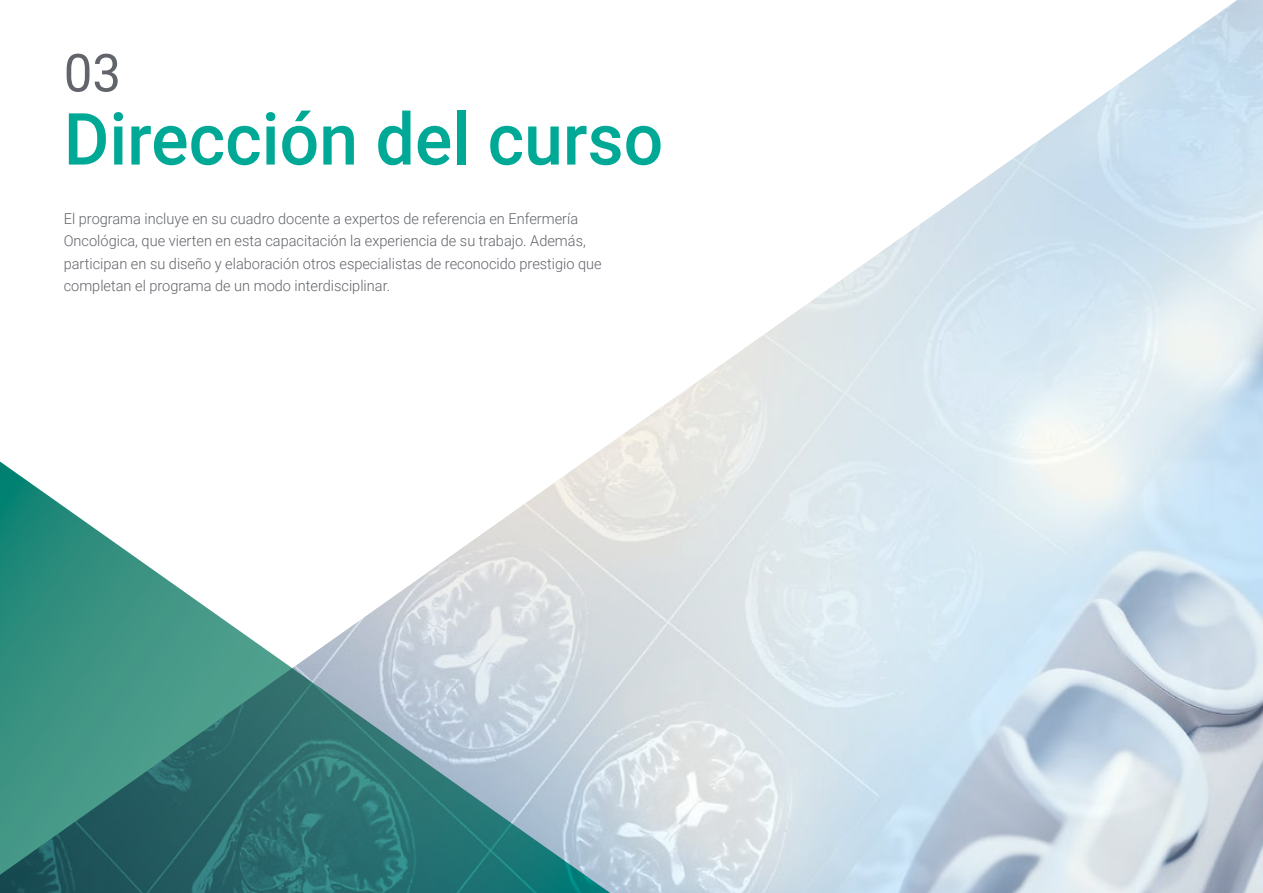
<style>
.page{position:relative;width:1263px;height:893px;background:#fff}
.page>*{position:absolute;margin:0;border:0;box-sizing:border-box;transform-origin:0 0}
.t1{font:500 72px "Roboto";color:#00a996}
.t2{font:52.5px "Roboto";color:#61646a}
.t3{font:300 15px/22.5px "Roboto";color:#61646a}
</style>
<div class="page">
<img style="left:607px;top:0;width:656px;height:893px">
<svg style="left:0;top:446px;width:640px;height:447px"></svg>
<h2 class="t2" style="left:64px;top:36px;width:59px">03</h2>
<h1 class="t1" style="left:64px;top:89px;width:601px">Dirección del curso</h1>
<p class="t3" style="left:64px;top:207px;width:539px">El programa incluye en su cuadro docente a expertos de referencia en Enfermería Oncológica, que vierten en esta capacitación la experiencia de su trabajo. Además, participan en su diseño y elaboración otros especialistas de reconocido prestigio que completan el programa de un modo interdisciplinar.</p>
</div>
